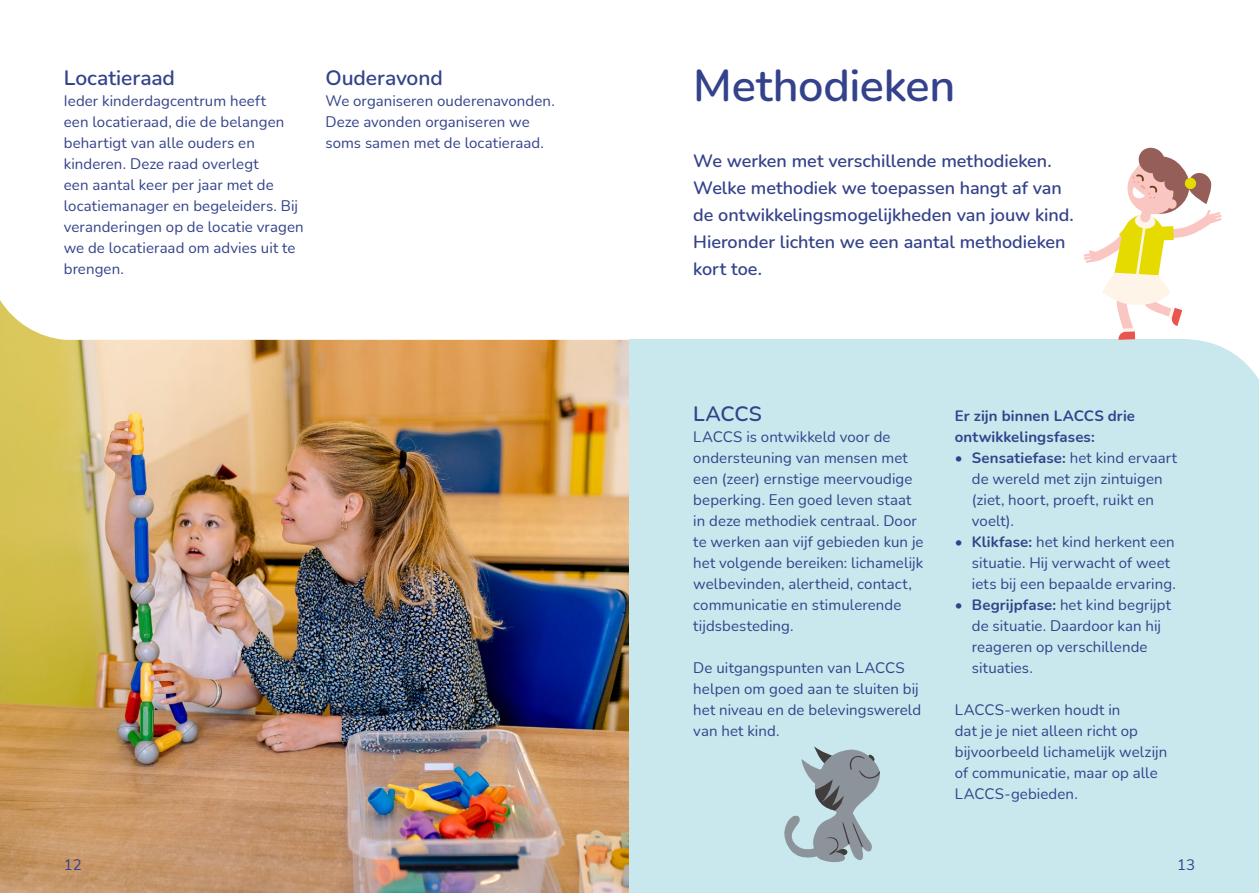
<style>
.page{position:relative;width:1259px;height:893px;background:#fff}
.page>*{position:absolute;margin:0;border:0;box-sizing:border-box;transform-origin:0 0}
.t1{font:600 45px "Nunito";letter-spacing:-.005em;color:#33428a}
.t2{font:600 21px "Nunito";color:#33428a}
.t3{font:600 18px/27px "Nunito";letter-spacing:-.005em;color:#33428a}
.t4{font:15px/21px "Nunito";letter-spacing:.005em;color:#33428a}
.t5{font:700 15px/21px "Nunito";letter-spacing:.005em;color:#33428a}
.s1{font-weight:700}
</style>
<div class="page">
<img style="left:0;top:300px;width:629px;height:593px">
<div style="left:629px;top:340px;width:630px;height:553px;background:#c8e8ee"></div>
<svg style="left:1083px;top:147px;width:176px;height:232px"></svg>
<svg style="left:784px;top:746px;width:96px;height:117px"></svg>
<h2 class="t2" style="left:64px;top:63px;width:113px">Locatieraad</h2>
<p class="t4" style="left:64px;top:90px;width:241px">Ieder kinderdagcentrum heeft<br>een locatieraad, die de belangen behartigt van alle ouders en kinderen. Deze raad overlegt<br>een aantal keer per jaar met de locatiemanager en begeleiders. Bij veranderingen op de locatie vragen we de locatieraad om advies uit te brengen.</p>
<h2 class="t2" style="left:325px;top:63px;width:119px">Ouderavond</h2>
<p class="t4" style="left:325px;top:90px;width:231px">We organiseren ouderenavonden.<br>Deze avonden organiseren we soms samen met de locatieraad.</p>
<h1 class="t1" style="left:693px;top:54px;width:264px">Methodieken</h1>
<p class="t3" style="left:693px;top:146px;width:382px">We werken met verschillende methodieken.<br>Welke methodiek we toepassen hangt af van de ontwikkelingsmogelijkheden van jouw kind.<br>Hieronder lichten we een aantal methodieken kort toe.</p>
<h2 class="t2" style="left:693px;top:399px;width:70px">LACCS</h2>
<p class="t4" style="left:693px;top:426px;width:232px">LACCS is ontwikkeld voor de ondersteuning van mensen met een (zeer) ernstige meervoudige beperking. Een goed leven staat in deze methodiek centraal. Door te werken aan vijf gebieden kun je het volgende bereiken: lichamelijk welbevinden, alertheid, contact, communicatie en stimulerende tijdsbesteding.</p>
<p class="t4" style="left:693px;top:657px;width:229px">De uitgangspunten van LACCS helpen om goed aan te sluiten bij het niveau en de belevingswereld van het kind.</p>
<p class="t5" style="left:955px;top:404px;width:182px">Er zijn binnen LACCS drie ontwikkelingsfases:</p>
<p class="t4" style="left:972px;top:447px;width:207px;text-indent:-17px">• <span class="s1">Sensatiefase:</span> het kind ervaart de wereld met zijn zintuigen (ziet, hoort, proeft, ruikt en voelt).</p>
<p class="t4" style="left:972px;top:531px;width:205px;text-indent:-17px">• <span class="s1">Klikfase:</span> het kind herkent een situatie. Hij verwacht of weet iets bij een bepaalde ervaring.</p>
<p class="t4" style="left:972px;top:594px;width:201px;text-indent:-17px">• <span class="s1">Begrijpfase:</span> het kind begrijpt de situatie. Daardoor kan hij reageren op verschillende situaties.</p>
<p class="t4" style="left:955px;top:699px;width:214px">LACCS-werken houdt in<br>dat je je niet alleen richt op bijvoorbeeld lichamelijk welzijn of communicatie, maar op alle<br>LACCS-gebieden.</p>
<p class="t4" style="left:64px;top:854px;width:19px">12</p>
<p class="t4" style="left:1177px;top:854px;width:19px">13</p>
</div>
